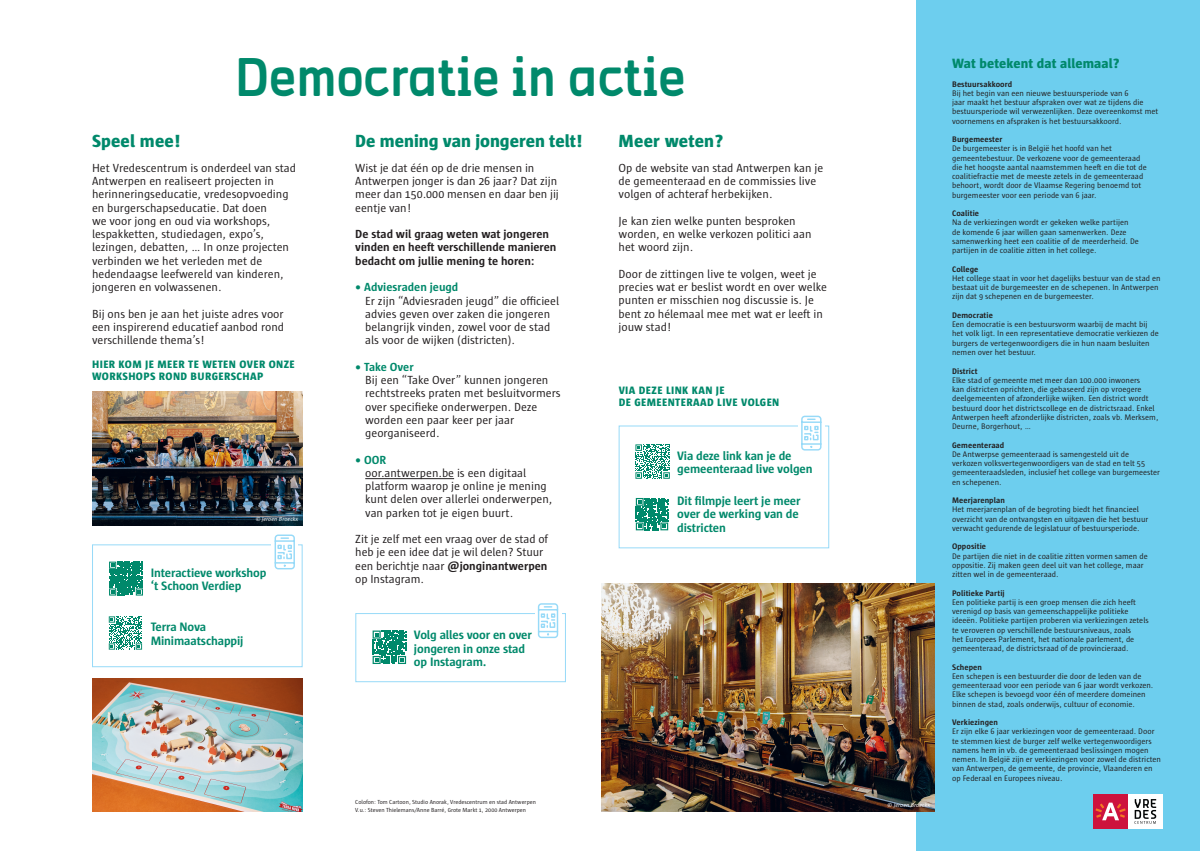
<style>
.page{position:relative;width:1200px;height:851px;background:#fff}
.page>*{position:absolute;margin:0;border:0;box-sizing:border-box;transform-origin:0 0}
.t1{font:48.55px "Antwerpen";color:#00896b}
.t2{font:800 18px "Sun Antwerpen";color:#00896b}
.t3{font:800 13.75px "Sun Antwerpen";letter-spacing:.01em;color:#00896b}
.t4{font:700 12.5px/13.5px "Sun Antwerpen";letter-spacing:-.01em;color:#00896b}
.t5{font:12px/13.2px "Sun Antwerpen";color:#231f20}
.t6{font:700 12px/13.2px "Sun Antwerpen";color:#231f20}
.t7{font:700 12px "Sun Antwerpen";color:#00896b}
.t8{font:800 11px/12.1px "Sun Antwerpen";letter-spacing:.035em;color:#00896b}
.t9{font:8.25px/9.2px "Sun Antwerpen";color:#231f20}
.t10{font:700 8.25px "Sun Antwerpen";letter-spacing:.01em;color:#231f20}
.t11{font:6px/8px "Sun Antwerpen";color:#231f20}
.t12{font:italic 6px "Sun Antwerpen";color:#fff}
.s1{font-weight:700}
</style>
<div class="page">
<div style="left:916px;top:0;width:283px;height:850px;background:#6dceee"></div>
<hr style="left:365px;top:478px;width:89px;height:1px;background:#231f20">
<div style="left:1092px;top:794px;width:35px;height:34px;background:#cd123d"></div>
<div style="left:1127px;top:794px;width:35px;height:34px;background:#fff"></div>
<svg style="left:1095px;top:802px;width:30px;height:18px"></svg>
<svg style="left:1134px;top:799px;width:21px;height:24px"></svg>
<svg style="left:109px;top:595px;width:34px;height:1px"></svg>
<svg style="left:109px;top:561px;width:34px;height:34px"></svg>
<svg style="left:108px;top:616px;width:35px;height:34px"></svg>
<svg style="left:109px;top:616px;width:33px;height:33px"></svg>
<div style="left:92px;top:544px;width:210px;height:123px;border:1px solid #97daf8"></div>
<div style="left:271px;top:532px;width:27px;height:39px;background:#fff"></div>
<svg style="left:274px;top:534px;width:21px;height:36px"></svg>
<svg style="left:372px;top:630px;width:34px;height:34px"></svg>
<div style="left:355px;top:613px;width:211px;height:69px;border:1px solid #97daf8"></div>
<div style="left:534px;top:601px;width:27px;height:39px;background:#fff"></div>
<svg style="left:537px;top:603px;width:22px;height:35px"></svg>
<svg style="left:635px;top:444px;width:34px;height:35px"></svg>
<svg style="left:635px;top:499px;width:34px;height:32px"></svg>
<svg style="left:635px;top:498px;width:33px;height:32px"></svg>
<div style="left:618px;top:425px;width:211px;height:123px;border:1px solid #97daf8"></div>
<div style="left:797px;top:413px;width:27px;height:39px;background:#fff"></div>
<svg style="left:801px;top:415px;width:21px;height:36px"></svg>
<img style="left:92px;top:678px;width:210px;height:133px">
<img style="left:92px;top:392px;width:210px;height:133px">
<img style="left:601px;top:583px;width:333px;height:228px">
<h1 class="t1" style="left:235px;top:46px;width:451px">Democratie in actie</h1>
<h2 class="t2" style="left:355px;top:131px;width:228px">De mening van jongeren telt!</h2>
<h2 class="t2" style="left:92px;top:131px;width:90px">Speel mee!</h2>
<p class="t5" style="left:92px;top:161px;width:205px">Het Vredescentrum is onderdeel van stad Antwerpen en realiseert projecten in herinneringseducatie, vredesopvoeding en burgerschapseducatie. Dat doen<br>we voor jong en oud via workshops, lespakketten, studiedagen, expo’s, lezingen, debatten, … In onze projecten verbinden we het verleden met de hedendaagse leefwereld van kinderen, jongeren en volwassenen.</p>
<h3 class="t5" style="left:92px;top:307px;width:193px;text-align:justify">Bij ons ben je aan het juiste adres voor een inspirerend educatief aanbod rond verschillende thema’s!</h3>
<h3 class="t5" style="left:355px;top:161px;width:205px">Wist je dat één op de drie mensen in<br>Antwerpen jonger is dan 26 jaar? Dat zijn meer dan 150.000 mensen en daar ben jij eentje van!</h3>
<h3 class="t6" style="left:355px;top:227px;width:203px">De stad wil graag weten wat jongeren vinden en heeft verschillende manieren bedacht om jullie mening te horen:</h3>
<h3 class="t7" style="left:355px;top:280px;width:104px">• Adviesraden jeugd</h3>
<h3 class="t5" style="left:365px;top:293px;width:195px">Er zijn “Adviesraden jeugd” die officieel advies geven over zaken die jongeren belangrijk vinden, zowel voor de stad als voor de wijken (districten).</h3>
<h3 class="t7" style="left:355px;top:360px;width:60px">• Take Over</h3>
<h3 class="t5" style="left:365px;top:373px;width:197px">Bij een “Take Over” kunnen jongeren rechtstreeks praten met besluitvormers over specifieke onderwerpen. Deze worden een paar keer per jaar georganiseerd.</h3>
<h3 class="t7" style="left:355px;top:452px;width:32px">• OOR</h3>
<h3 class="t5" style="left:365px;top:466px;width:189px">oor.antwerpen.be is een digitaal platform waarop je online je mening kunt delen over allerlei onderwerpen, van parken tot je eigen buurt.</h3>
<h3 class="t5" style="left:355px;top:532px;width:194px">Zit je zelf met een vraag over de stad of heb je een idee dat je wil delen? Stuur een berichtje naar <span class="s1">@jonginantwerpen </span>op Instagram.</h3>
<h3 class="t8" style="left:92px;top:358px;width:204px">HIER KOM JE MEER TE WETEN OVER ONZE<br>WORKSHOPS ROND BURGERSCHAP</h3>
<p class="t12" style="left:256px;top:515px;width:44px">© Jeroen Broeckx</p>
<h3 class="t4" style="left:151px;top:565px;width:117px">Interactieve workshop ‘t Schoon Verdiep</h3>
<h3 class="t4" style="left:151px;top:620px;width:94px">Terra Nova<br>Minimaatschappij</h3>
<h3 class="t4" style="left:414px;top:628px;width:120px">Volg alles voor en over jongeren in onze stad op Instagram.</h3>
<h2 class="t2" style="left:618px;top:131px;width:106px">Meer weten?</h2>
<h3 class="t5" style="left:618px;top:161px;width:206px">Op de website van stad Antwerpen kan je de gemeenteraad en de commissies live volgen of achteraf herbekijken.</h3>
<h3 class="t5" style="left:618px;top:214px;width:194px">Je kan zien welke punten besproken worden, en welke verkozen politici aan het woord zijn.</h3>
<h3 class="t5" style="left:618px;top:267px;width:210px">Door de zittingen live te volgen, weet je precies wat er beslist wordt en over welke punten er misschien nog discussie is. Je bent zo hélemaal mee met wat er leeft in jouw stad!</h3>
<h3 class="t8" style="left:618px;top:384px;width:162px">VIA DEZE LINK KAN JE<br>DE GEMEENTERAAD LIVE VOLGEN</h3>
<h3 class="t4" style="left:677px;top:448px;width:137px">Via deze link kan je de gemeenteraad live volgen</h3>
<h3 class="t4" style="left:677px;top:493px;width:125px">Dit filmpje leert je meer over de werking van de districten</h3>
<p class="t11" style="left:355px;top:797px;width:182px">Colofon: Tom Cartoon, Studio Anorak, Vredescentrum en stad Antwerpen<br>V.u.: Steven Thielemans/Anne Barré, Grote Markt 1, 2000 Antwerpen</p>
<p class="t12" style="left:887px;top:801px;width:44px">© Jeroen Broeckx</p>
<h3 class="t3" style="left:951px;top:56px;width:169px">Wat betekent dat allemaal?</h3>
<p class="t10" style="left:951px;top:79px;width:62px">Bestuursakkoord</p>
<p class="t9" style="left:951px;top:88px;width:208px">Bij het begin van een nieuwe bestuursperiode van 6<br>jaar maakt het bestuur afspraken over wat ze tijdens die bestuursperiode wil verwezenlijken. Deze overeenkomst met voornemens en afspraken is het bestuursakkoord.</p>
<p class="t10" style="left:951px;top:135px;width:52px">Burgemeester</p>
<p class="t9" style="left:951px;top:144px;width:196px">De burgemeester is in België het hoofd van het gemeentebestuur. De verkozene voor de gemeenteraad die het hoogste aantal naamstemmen heeft en die tot de coalitiefractie met de meeste zetels in de gemeenteraad behoort, wordt door de Vlaamse Regering benoemd tot burgemeester voor een periode van 6 jaar.</p>
<p class="t10" style="left:951px;top:209px;width:29px">Coalitie</p>
<p class="t9" style="left:951px;top:218px;width:188px">Na de verkiezingen wordt er gekeken welke partijen de komende 6 jaar willen gaan samenwerken. Deze samenwerking heet een coalitie of de meerderheid. De partijen in de coalitie zitten in het college.</p>
<p class="t10" style="left:951px;top:264px;width:28px">College</p>
<p class="t9" style="left:951px;top:273px;width:210px">Het college staat in voor het dagelijks bestuur van de stad en bestaat uit de burgemeester en de schepenen. In Antwerpen zijn dat 9 schepenen en de burgemeester.</p>
<p class="t10" style="left:951px;top:310px;width:42px">Democratie</p>
<p class="t9" style="left:951px;top:319px;width:208px">Een democratie is een bestuursvorm waarbij de macht bij het volk ligt. In een representatieve democratie verkiezen de burgers de vertegenwoordigers die in hun naam besluiten nemen over het bestuur.</p>
<p class="t10" style="left:951px;top:366px;width:27px">District</p>
<p class="t9" style="left:951px;top:375px;width:208px">Elke stad of gemeente met meer dan 100.000 inwoners<br>kan districten oprichten, die gebaseerd zijn op vroegere deelgemeenten of afzonderlijke wijken. Een district wordt bestuurd door het districtscollege en de districtsraad. Enkel Antwerpen heeft afzonderlijke districten, zoals vb. Merksem, Deurne, Borgerhout, …</p>
<p class="t10" style="left:951px;top:440px;width:54px">Gemeenteraad</p>
<p class="t9" style="left:951px;top:449px;width:209px">De Antwerpse gemeenteraad is samengesteld uit de verkozen volksvertegenwoordigers van de stad en telt 55 gemeenteraadsleden, inclusief het college van burgemeester en schepenen.</p>
<p class="t10" style="left:951px;top:495px;width:54px">Meerjarenplan</p>
<p class="t9" style="left:951px;top:504px;width:198px">Het meerjarenplan of de begroting biedt het financieel overzicht van de ontvangsten en uitgaven die het bestuur verwacht gedurende de legislatuur of bestuursperiode.</p>
<p class="t10" style="left:951px;top:542px;width:35px">Oppositie</p>
<p class="t9" style="left:951px;top:551px;width:197px">De partijen die niet in de coalitie zitten vormen samen de oppositie. Zij maken geen deel uit van het college, maar zitten wel in de gemeenteraad.</p>
<p class="t10" style="left:951px;top:588px;width:54px">Politieke Partij</p>
<p class="t9" style="left:951px;top:597px;width:198px">Een politieke partij is een groep mensen die zich heeft verenigd op basis van gemeenschappelijke politieke ideeën. Politieke partijen proberen via verkiezingen zetels te veroveren op verschillende bestuursniveaus, zoals<br>het Europees Parlement, het nationale parlement, de gemeenteraad, de districtsraad of de provincieraad.</p>
<p class="t10" style="left:951px;top:662px;width:31px">Schepen</p>
<p class="t9" style="left:951px;top:671px;width:203px">Een schepen is een bestuurder die door de leden van de gemeenteraad voor een periode van 6 jaar wordt verkozen.<br>Elke schepen is bevoegd voor één of meerdere domeinen binnen de stad, zoals onderwijs, cultuur of economie.</p>
<p class="t10" style="left:951px;top:717px;width:47px">Verkiezingen</p>
<p class="t9" style="left:951px;top:726px;width:210px">Er zijn elke 6 jaar verkiezingen voor de gemeenteraad. Door te stemmen kiest de burger zelf welke vertegenwoordigers namens hem in vb. de gemeenteraad beslissingen mogen nemen. In België zijn er verkiezingen voor zowel de districten van Antwerpen, de gemeente, de provincie, Vlaanderen en op Federaal en Europees niveau.</p>
</div>
